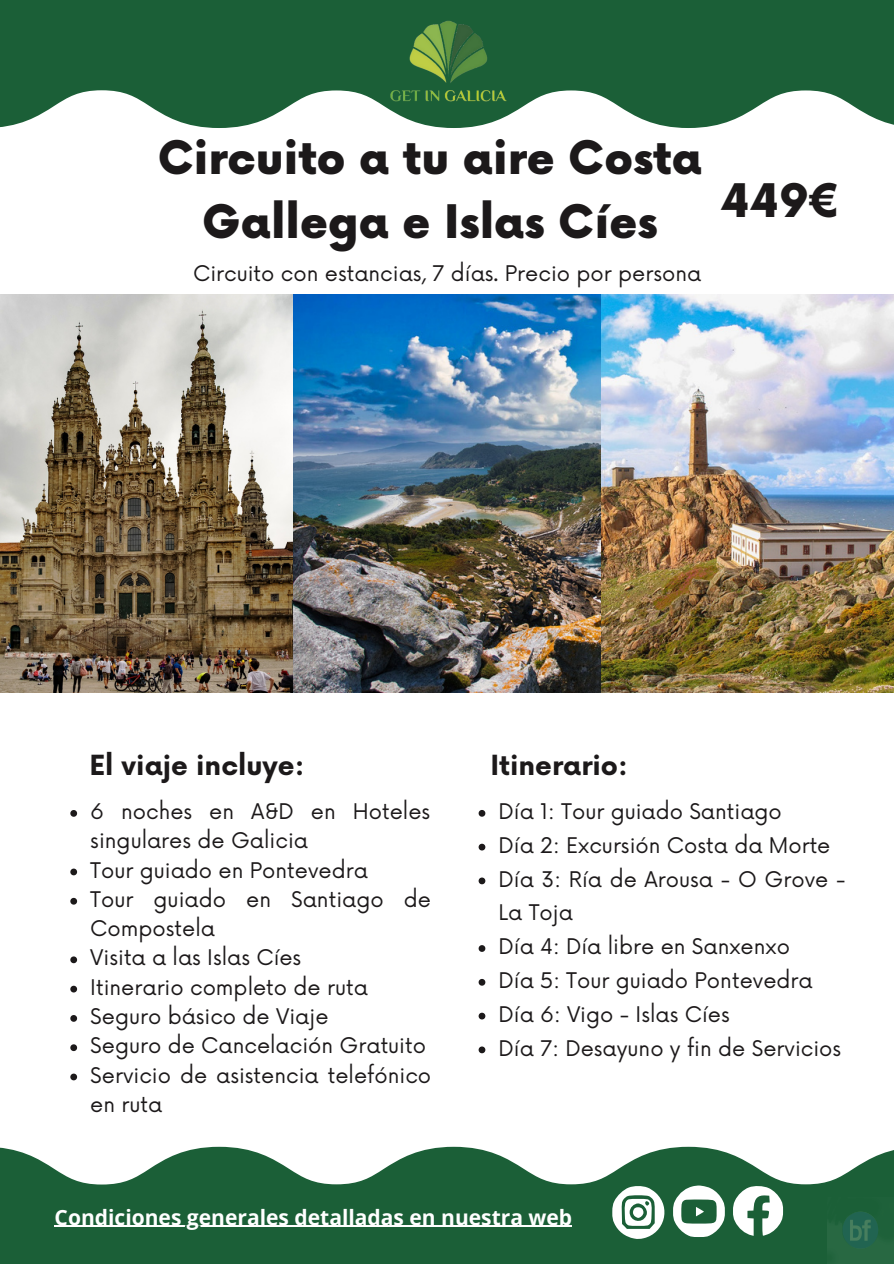
<style>
.page{position:relative;width:894px;height:1264px;background:#fff}
.page>*{position:absolute;margin:0;border:0;box-sizing:border-box;transform-origin:0 0}
.t1{font:900 45px/63px "Now";color:#1c191a;text-align:center}
.t2{font:700 27px "Now";color:#1c191a}
.t3{font:21px/29.2px "Now";color:#1c191a}
.t4{font:700 21px "Open Sans";color:#fff}
</style>
<div class="page">
<svg style="left:0;top:0;width:893px;height:128px;fill:#1b5f37"></svg>
<img style="left:0;top:295px;width:893px;height:397px">
<svg style="left:0;top:1146px;width:893px;height:117px;fill:#1b5f37"></svg>
<svg style="left:732px;top:1185px;width:50px;height:50px"></svg>
<svg style="left:612px;top:1185px;width:112px;height:54px"></svg>
<img style="left:383px;top:1px;width:128px;height:127px">
<svg style="left:478px;top:810px;width:7px;height:6px"></svg>
<svg style="left:478px;top:843px;width:7px;height:7px"></svg>
<svg style="left:478px;top:877px;width:7px;height:7px"></svg>
<svg style="left:478px;top:945px;width:7px;height:6px"></svg>
<svg style="left:478px;top:979px;width:7px;height:6px"></svg>
<svg style="left:478px;top:1012px;width:7px;height:7px"></svg>
<svg style="left:478px;top:1046px;width:7px;height:7px"></svg>
<svg style="left:70px;top:810px;width:7px;height:6px"></svg>
<svg style="left:70px;top:868px;width:7px;height:7px"></svg>
<svg style="left:70px;top:897px;width:7px;height:7px"></svg>
<svg style="left:70px;top:956px;width:7px;height:7px"></svg>
<svg style="left:70px;top:985px;width:7px;height:7px"></svg>
<svg style="left:70px;top:1015px;width:7px;height:6px"></svg>
<svg style="left:70px;top:1044px;width:7px;height:7px"></svg>
<svg style="left:70px;top:1073px;width:7px;height:7px"></svg>
<hr style="left:55px;top:1225px;width:517px;height:1px;background:#fff">
<img style="left:826px;top:1196px;width:67px;height:67px">
<h1 class="t1" style="left:158px;top:129px;width:545px">Circuito a tu aire Costa<br>Gallega e Islas Cíes</h1>
<p class="t3" style="left:193px;top:260px;width:509px">Circuito con estancias, 7 días. Precio por persona</p>
<h1 class="t1" style="left:720px;top:172px;width:122px">449€</h1>
<p class="t2" style="left:89px;top:751px;width:216px">El viaje incluye:</p>
<p class="t2" style="left:490px;top:751px;width:139px">Itinerario:</p>
<p class="t3" style="left:498px;top:795px;width:348px;line-height:33.8px">Día 1: Tour guiado Santiago<br>Día 2: Excursión Costa da Morte<br>Día 3: Ría de Arousa - O Grove -<br>La Toja<br>Día 4: Día libre en Sanxenxo<br>Día 5: Tour guiado Pontevedra<br>Día 6: Vigo - Islas Cíes<br>Día 7: Desayuno y fin de Servicios</p>
<p class="t3" style="left:90px;top:797px;width:342px">6 noches en A&amp;D en Hoteles singulares de Galicia<br>Tour guiado en Pontevedra<br>Tour guiado en Santiago de<br>Compostela<br>Visita a las Islas Cíes<br>Itinerario completo de ruta<br>Seguro básico de Viaje<br>Seguro de Cancelación Gratuito<br>Servicio de asistencia telefónico en ruta</p>
<p class="t4" style="left:55px;top:1202px;width:519px">Condiciones generales detalladas en nuestra web</p>
</div>
